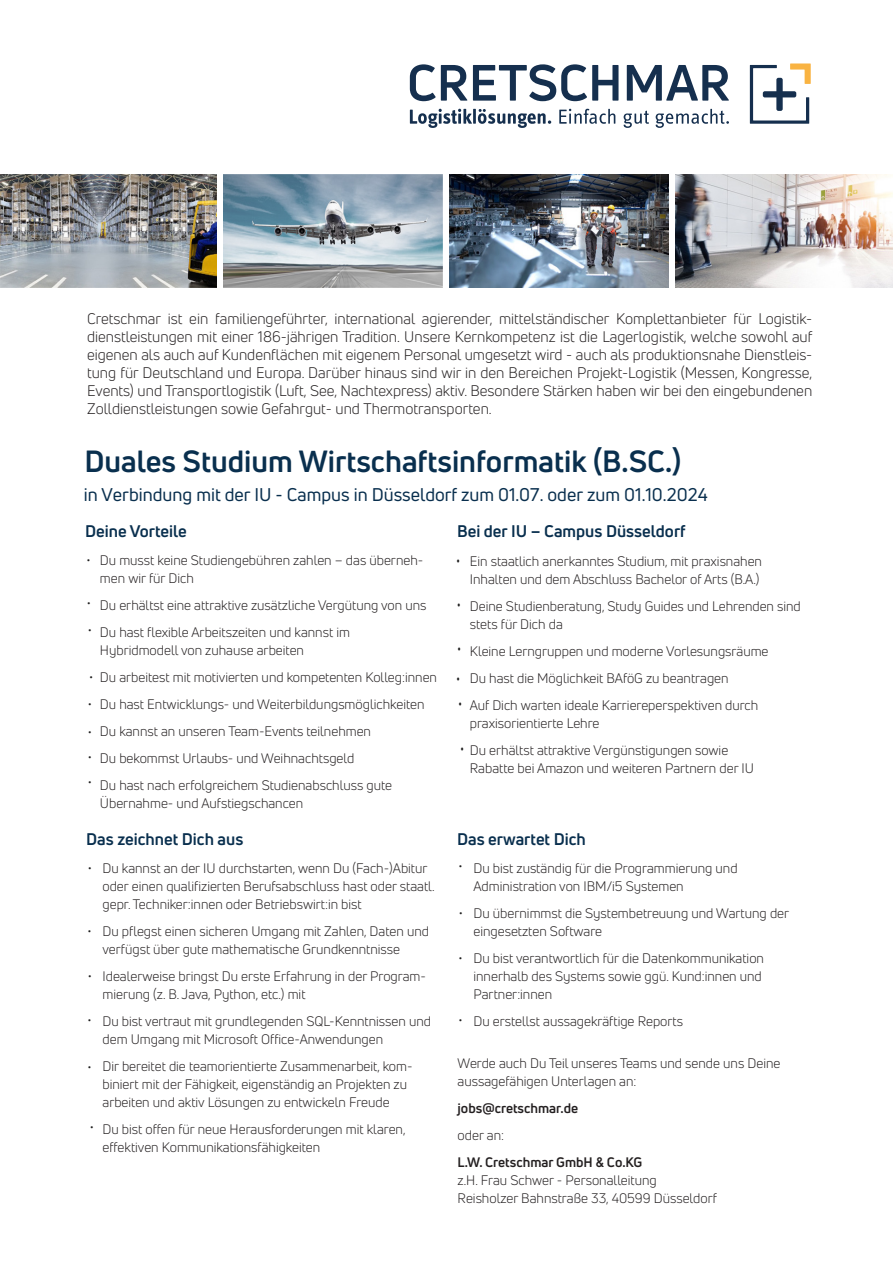
<style>
.page{position:relative;width:893px;height:1263px;background:#fff}
.page>*{position:absolute;margin:0;border:0;box-sizing:border-box;transform-origin:0 0}
.t1{font:700 30px "Uni Neue";color:#092f4e}
.t2{font:22.05px/44.5px "Uni Neue";color:#1c1c1c;scale:.68 1}
.t3{font:18px "Uni Neue";color:#092f4e}
.t4{font:700 16.5px "Uni Neue";color:#092f4e}
.t5{font:15px/18px "Uni Neue";color:#231f20;text-align:justify}
.t6{font:15px/24.9px "Uni Neue";color:#1c1c1c}
.t7{font:13.5px/18px "Uni Neue";color:#231f20}
.t8{font:700 13.5px "Uni Neue";color:#231f20}
.s1{font-weight:700}
</style>
<div class="page">
<img style="left:223px;top:174px;width:220px;height:113px">
<img style="left:0;top:174px;width:217px;height:113px">
<img style="left:450px;top:174px;width:219px;height:113px">
<img style="left:676px;top:175px;width:217px;height:112px">
<svg style="left:410px;top:64px;width:208px;height:37px"></svg>
<svg style="left:627px;top:65px;width:102px;height:36px"></svg>
<svg style="left:750px;top:63px;width:61px;height:61px"></svg>
<svg style="left:410px;top:109px;width:62px;height:19px"></svg>
<hr style="left:473px;top:109px;width:3px;height:15px;background:#152f4e">
<svg style="left:478px;top:109px;width:73px;height:19px"></svg>
<svg style="left:559px;top:109px;width:56px;height:15px"></svg>
<svg style="left:624px;top:111px;width:25px;height:17px"></svg>
<svg style="left:656px;top:109px;width:73px;height:19px"></svg>
<p class="t5" style="left:87px;top:310px;width:727px">Cretschmar ist ein familiengeführter, international agierender, mittelständischer Komplettanbieter für Logistik&shy;dienstleistungen mit einer 186-jährigen Tradition. Unsere Kernkompetenz ist die Lagerlogistik, welche sowohl auf eigenen als auch auf Kundenflächen mit eigenem Personal umgesetzt wird - auch als produktionsnahe Dienstleis&shy;tung für Deutschland und Europa. Darüber hinaus sind wir in den Bereichen Projekt-Logistik (Messen, Kongresse, Events) und Transportlogistik (Luft, See, Nachtexpress) aktiv. Besondere Stärken haben wir bei den eingebundenen Zolldienstleistungen sowie Gefahrgut- und Thermotransporten.</p>
<p class="t1" style="left:84px;top:443px;width:599px">Duales Studium Wirtschaftsinformatik (B.SC.)</p>
<p class="t3" style="left:84px;top:484px;width:625px">in Verbindung mit der IU - Campus in Düsseldorf zum 01.07. oder zum 01.10.2024</p>
<p class="t4" style="left:85px;top:521px;width:103px">Deine Vorteile</p>
<p class="t6" style="left:86px;top:547px;width:6px">•</p>
<p class="t6" style="left:86px;top:589px;width:7px;line-height:27.5px">• •</p>
<p class="t6" style="left:89px;top:664px;width:6px">•</p>
<p class="t6" style="left:88px;top:691px;width:6px">•</p>
<p class="t6" style="left:88px;top:719px;width:6px;text-align:justify">• • •</p>
<p class="t7" style="left:100px;top:551px;width:325px">Du musst keine Studiengebühren zahlen – das überneh&shy;men wir für Dich</p>
<p class="t7" style="left:100px;top:596px;width:328px">Du erhältst eine attraktive zusätzliche Vergütung von uns</p>
<p class="t7" style="left:100px;top:623px;width:252px">Du hast flexible Arbeitszeiten und kannst im</p>
<p class="t7" style="left:100px;top:641px;width:206px">Hybridmodell von zuhause arbeiten</p>
<p class="t7" style="left:100px;top:668px;width:339px">Du arbeitest mit motivierten und kompetenten Kolleg:innen</p>
<p class="t7" style="left:100px;top:695px;width:326px">Du hast Entwicklungs- und Weiterbildungsmöglichkeiten</p>
<p class="t7" style="left:100px;top:722px;width:273px">Du kannst an unseren Team-Events teilnehmen</p>
<p class="t7" style="left:100px;top:749px;width:256px">Du bekommst Urlaubs- und Weihnachtsgeld</p>
<p class="t7" style="left:100px;top:776px;width:294px">Du hast nach erfolgreichem Studienabschluss gute</p>
<p class="t7" style="left:100px;top:794px;width:205px">Übernahme- und Aufstiegschancen</p>
<p class="t4" style="left:86px;top:829px;width:159px">Das zeichnet Dich aus</p>
<p class="t6" style="left:87px;top:855px;width:6px">•</p>
<p class="t6" style="left:87px;top:918px;width:6px">•</p>
<p class="t6" style="left:88px;top:963px;width:6px">•</p>
<p class="t6" style="left:87px;top:1007px;width:6px">•</p>
<p class="t6" style="left:87px;top:1054px;width:6px">•</p>
<p class="t6" style="left:90px;top:1114px;width:6px">•</p>
<p class="t7" style="left:102px;top:859px;width:334px">Du kannst an der IU durchstarten, wenn Du (Fach-)Abitur oder einen qualifizierten Berufsabschluss hast oder staatl. gepr. Techniker:innen oder Betriebswirt:in bist</p>
<p class="t7" style="left:102px;top:922px;width:328px">Du pflegst einen sicheren Umgang mit Zahlen, Daten und verfügst über gute mathematische Grundkenntnisse</p>
<p class="t7" style="left:102px;top:967px;width:325px">Idealerweise bringst Du erste Erfahrung in der Program&shy;mierung (z. B. Java, Python, etc.) mit</p>
<p class="t7" style="left:102px;top:1012px;width:330px">Du bist vertraut mit grundlegenden SQL-Kenntnissen und dem Umgang mit Microsoft Office-Anwendungen</p>
<p class="t7" style="left:102px;top:1057px;width:312px">Dir bereitet die teamorientierte Zusammenarbeit, kom&shy;biniert mit der Fähigkeit, eigenständig an Projekten zu arbeiten und aktiv Lösungen zu entwickeln Freude</p>
<p class="t7" style="left:102px;top:1120px;width:305px">Du bist offen für neue Herausforderungen mit klaren, effektiven Kommunikationsfähigkeiten</p>
<p class="t4" style="left:457px;top:521px;width:230px">Bei der IU – Campus Düsseldorf</p>
<p class="t7" style="left:470px;top:552px;width:294px">Ein staatlich anerkanntes Studium, mit praxisnahen</p>
<p class="t7" style="left:470px;top:570px;width:291px">Inhalten und dem Abschluss Bachelor of Arts (B.A.)</p>
<p class="t7" style="left:470px;top:597px;width:333px">Deine Studienberatung, Study Guides und Lehrenden sind stets für Dich da</p>
<p class="t7" style="left:470px;top:642px;width:300px">Kleine Lerngruppen und moderne Vorlesungsräume</p>
<p class="t7" style="left:470px;top:669px;width:260px">Du hast die Möglichkeit BAföG zu beantragen</p>
<p class="t7" style="left:470px;top:696px;width:290px">Auf Dich warten ideale Karriereperspektiven durch</p>
<p class="t7" style="left:470px;top:714px;width:131px">praxisorientierte Lehre</p>
<p class="t7" style="left:470px;top:741px;width:260px">Du erhältst attraktive Vergünstigungen sowie</p>
<p class="t7" style="left:470px;top:759px;width:286px">Rabatte bei Amazon und weiteren Partnern der IU</p>
<h2 class="t2" style="left:456px;top:537px;width:9px">•</h2>
<h2 class="t2" style="left:456px;top:582px;width:9px">•</h2>
<h2 class="t2" style="left:457px;top:626px;width:9px">•</h2>
<h2 class="t2" style="left:456px;top:656px;width:9px">•</h2>
<h2 class="t2" style="left:458px;top:681px;width:12px">• •</h2>
<p class="t4" style="left:457px;top:829px;width:130px">Das erwartet Dich</p>
<p class="t7" style="left:473px;top:859px;width:266px">Du bist zuständig für die Programmierung und</p>
<p class="t7" style="left:473px;top:877px;width:212px">Administration von IBM/i5 Systemen</p>
<p class="t7" style="left:473px;top:904px;width:317px">Du übernimmst die Systembetreuung und Wartung der eingesetzten Software</p>
<p class="t7" style="left:473px;top:949px;width:292px">Du bist verantwortlich für die Datenkommunikation</p>
<p class="t7" style="left:473px;top:967px;width:290px">innerhalb des Systems sowie ggü. Kund:innen und</p>
<p class="t7" style="left:473px;top:985px;width:80px">Partner:innen</p>
<p class="t7" style="left:473px;top:1012px;width:211px">Du erstellst aussagekräftige Reports</p>
<p class="t6" style="left:458px;top:853px;width:6px">•</p>
<p class="t6" style="left:458px;top:900px;width:6px">•</p>
<p class="t6" style="left:458px;top:945px;width:6px">•</p>
<p class="t6" style="left:458px;top:1007px;width:6px">•</p>
<p class="t7" style="left:458px;top:1054px;width:324px">Werde auch Du Teil unseres Teams und sende uns Deine</p>
<p class="t7" style="left:458px;top:1072px;width:180px">aussagefähigen Unterlagen an:</p>
<p class="t8" style="left:458px;top:1099px;width:122px">jobs@cretschmar.de</p>
<p class="t7" style="left:458px;top:1126px;width:48px">oder an:</p>
<p class="t7" style="left:458px;top:1153px;width:201px"><span class="s1">L.W. Cretschmar GmbH &amp; Co.KG </span>z.H. Frau Schwer - Personalleitung</p>
<p class="t7" style="left:458px;top:1189px;width:261px">Reisholzer Bahnstraße 33, 40599 Düsseldorf</p>
</div>
